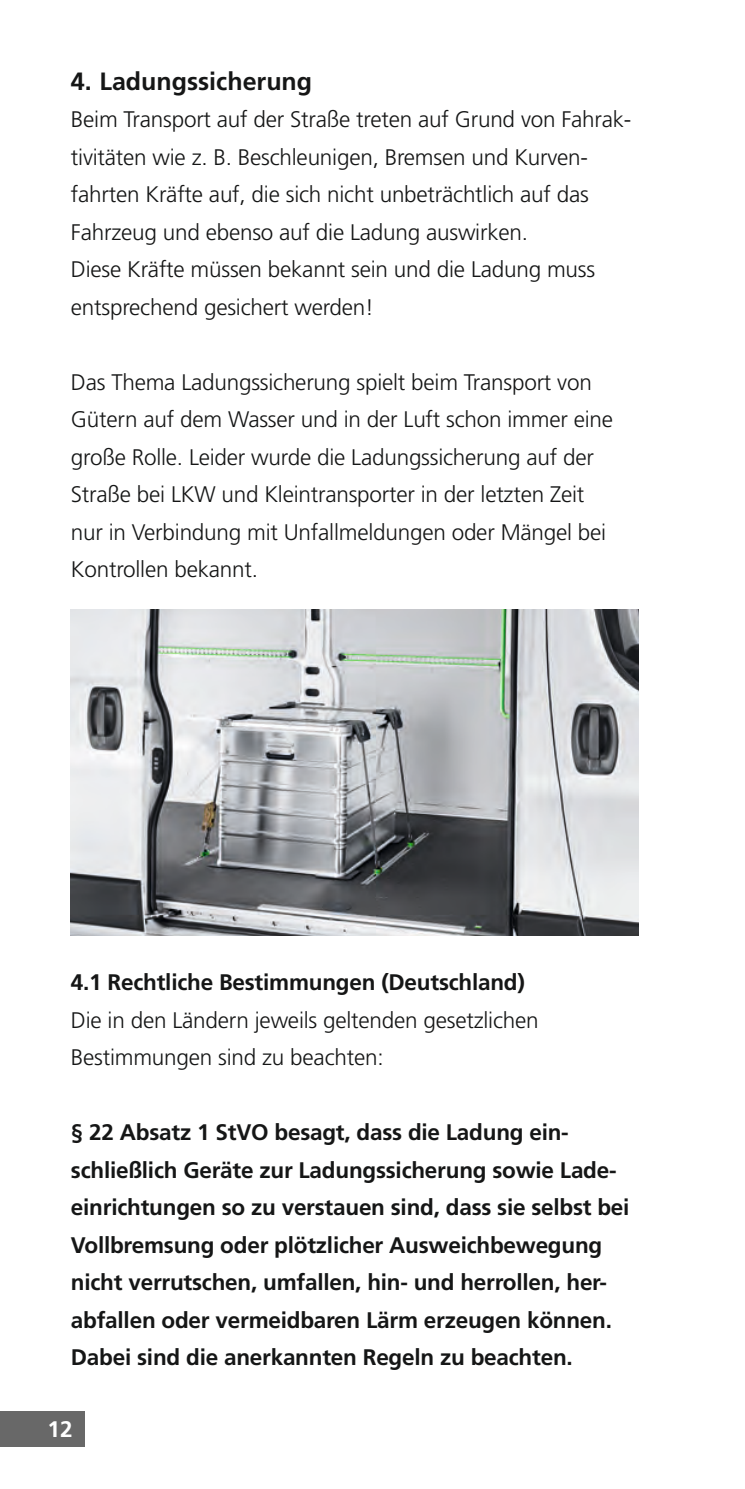
<style>
.page{position:relative;width:745px;height:1489px;background:#fff}
.page>*{position:absolute;margin:0;border:0;box-sizing:border-box;transform-origin:0 0}
.t1{font:700 25px "Frutiger LT Pro";color:#151616}
.t2{font:300 22.5px/37.5px "Frutiger LT Pro";letter-spacing:-.01em;color:#151616}
.t3{font:700 22.5px/37.5px "Frutiger LT Pro";letter-spacing:-.01em;color:#151616}
.t4{font:700 22.5px "Frutiger LT Pro";color:#fff}
</style>
<div class="page">
<div style="left:0;top:1411px;width:85px;height:35px;background:#686868"></div>
<img style="left:71px;top:609px;width:567px;height:326px">
<p class="t1" style="left:71px;top:66px;width:242px">4. Ladungssicherung</p>
<p class="t2" style="left:71px;top:101px;width:561px">Beim Transport auf der Straße treten auf Grund von Fahrak&shy;tivitäten wie z. B. Beschleunigen, Bremsen und Kurven&shy;fahrten Kräfte auf, die sich nicht unbeträchtlich auf das Fahrzeug und ebenso auf die Ladung auswirken.<br>Diese Kräfte müssen bekannt sein und die Ladung muss entsprechend gesichert werden!</p>
<p class="t2" style="left:71px;top:363px;width:543px">Das Thema Ladungssicherung spielt beim Transport von Gütern auf dem Wasser und in der Luft schon immer eine große Rolle. Leider wurde die Ladungssicherung auf der Straße bei LKW und Kleintransporter in der letzten Zeit nur in Verbindung mit Unfallmeldungen oder Mängel bei Kontrollen bekannt.</p>
<h5 class="t3" style="left:71px;top:963px;width:455px">4.1 Rechtliche Bestimmungen (Deutschland)</h5>
<p class="t2" style="left:71px;top:1001px;width:469px">Die in den Ländern jeweils geltenden gesetzlichen<br>Bestimmungen sind zu beachten:</p>
<p class="t3" style="left:71px;top:1113px;width:559px">§ 22 Absatz 1 StVO besagt, dass die Ladung ein&shy;schließlich Geräte zur Ladungssicherung sowie Lade&shy;einrichtungen so zu verstauen sind, dass sie selbst bei Vollbremsung oder plötzlicher Ausweichbewegung nicht verrutschen, umfallen, hin- und herrollen, her&shy;abfallen oder vermeidbaren Lärm erzeugen können.<br>Dabei sind die anerkannten Regeln zu beachten.</p>
<p class="t4" style="left:48px;top:1416px;width:27px">12</p>
</div>
